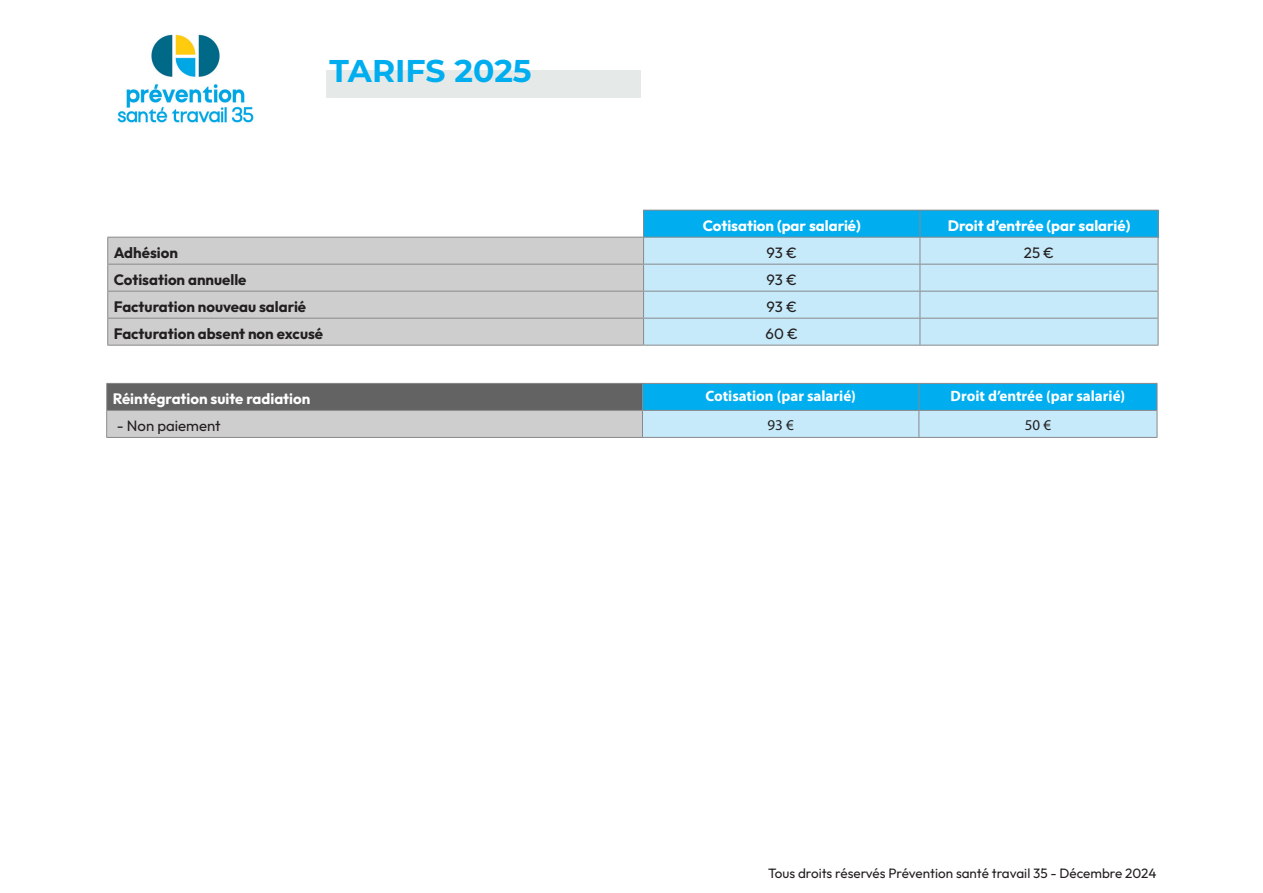
<style>
.page{position:relative;width:1263px;height:893px;background:#fff}
.page>*{position:absolute;margin:0;border:0;box-sizing:border-box;transform-origin:0 0}
.t1{font:700 31.5px "Montserrat";color:#00aeef}
.t2{font:700 15px "Outfit";color:#231f20}
.t3{font:700 15px "Outfit";color:#fff}
.t4{font:700 15px "Myriad Pro";color:#fff}
.t5{font:15px "Outfit";color:#231f20}
.t6{font:15px "Myriad Pro";color:#231f20}
.t7{font:13.5px "Outfit";color:#231f20}
</style>
<div class="page">
<div style="left:643px;top:210px;width:277px;height:27px;background:#00aeef"></div>
<div style="left:920px;top:210px;width:238px;height:27px;background:#00aeef"></div>
<div style="left:108px;top:238px;width:535px;height:107px;background:#cecece"></div>
<div style="left:644px;top:238px;width:514px;height:107px;background:#c6eafa"></div>
<hr style="left:107px;top:264px;width:536px;height:1px;background:#89898b">
<hr style="left:643px;top:264px;width:277px;height:1px;background:#89898b">
<hr style="left:920px;top:264px;width:238px;height:1px;background:#89898b">
<hr style="left:107px;top:291px;width:536px;height:1px;background:#89898b">
<hr style="left:643px;top:291px;width:277px;height:1px;background:#89898b">
<hr style="left:920px;top:291px;width:238px;height:1px;background:#89898b">
<hr style="left:107px;top:318px;width:536px;height:1px;background:#89898b">
<svg style="left:107px;top:238px;width:1px;height:107px"></svg>
<hr style="left:643px;top:318px;width:277px;height:1px;background:#89898b">
<hr style="left:920px;top:318px;width:238px;height:1px;background:#89898b">
<hr style="left:107px;top:345px;width:536px;height:1px;background:#89898b">
<hr style="left:643px;top:345px;width:277px;height:1px;background:#89898b">
<hr style="left:920px;top:345px;width:238px;height:1px;background:#89898b">
<hr style="left:643px;top:210px;width:277px;height:1px;background:#89898b">
<svg style="left:643px;top:211px;width:1px;height:134px"></svg>
<hr style="left:920px;top:210px;width:238px;height:1px;background:#89898b">
<svg style="left:919px;top:211px;width:1px;height:134px"></svg>
<svg style="left:1158px;top:211px;width:1px;height:134px"></svg>
<hr style="left:107px;top:237px;width:536px;height:1px;background:#89898b">
<hr style="left:643px;top:237px;width:277px;height:1px;background:#89898b">
<hr style="left:920px;top:237px;width:238px;height:1px;background:#89898b">
<div style="left:107px;top:383px;width:535px;height:27px;background:#636363"></div>
<div style="left:107px;top:410px;width:535px;height:27px;background:#cecece"></div>
<hr style="left:106px;top:383px;width:536px;height:1px;background:#89898b">
<hr style="left:106px;top:410px;width:536px;height:1px;background:#89898b">
<svg style="left:106px;top:384px;width:1px;height:53px"></svg>
<svg style="left:642px;top:383px;width:516px;height:54px;background:#65c8ee"></svg>
<hr style="left:106px;top:437px;width:536px;height:1px;background:#89898b">
<hr style="left:642px;top:437px;width:277px;height:1px;background:#89898b">
<hr style="left:919px;top:437px;width:238px;height:1px;background:#89898b">
<div style="left:326px;top:70px;width:315px;height:28px;background:#e5eae8"></div>
<img style="left:117px;top:34px;width:137px;height:89px">
<p class="t1" style="left:330px;top:48px;width:204px">TARIFS 2025</p>
<p class="t3" style="left:703px;top:216px;width:160px">Cotisation (par salarié)</p>
<p class="t3" style="left:948px;top:216px;width:184px">Droit d’entrée (par salarié)</p>
<p class="t2" style="left:114px;top:243px;width:66px">Adhésion</p>
<p class="t5" style="left:766px;top:243px;width:32px">93 €</p>
<p class="t5" style="left:1024px;top:243px;width:32px">25 €</p>
<p class="t2" style="left:114px;top:270px;width:134px">Cotisation annuelle</p>
<p class="t5" style="left:766px;top:270px;width:32px">93 €</p>
<p class="t2" style="left:114px;top:297px;width:194px">Facturation nouveau salarié</p>
<p class="t5" style="left:766px;top:297px;width:32px">93 €</p>
<p class="t2" style="left:114px;top:324px;width:211px">Facturation absent non excusé</p>
<p class="t5" style="left:766px;top:324px;width:34px">60 €</p>
<p class="t3" style="left:113px;top:389px;width:199px">Réintégration suite radiation</p>
<p class="t4" style="left:705px;top:386px;width:152px">Cotisation (par salarié)</p>
<p class="t4" style="left:951px;top:386px;width:176px">Droit d’entrée (par salarié)</p>
<p class="t5" style="left:117px;top:417px;width:105px">- Non paiement</p>
<p class="t6" style="left:767px;top:415px;width:28px">93 €</p>
<p class="t6" style="left:1025px;top:415px;width:28px">50 €</p>
<p class="t7" style="left:768px;top:864px;width:390px">Tous droits réservés Prévention santé travail 35 - Décembre 2024</p>
</div>
